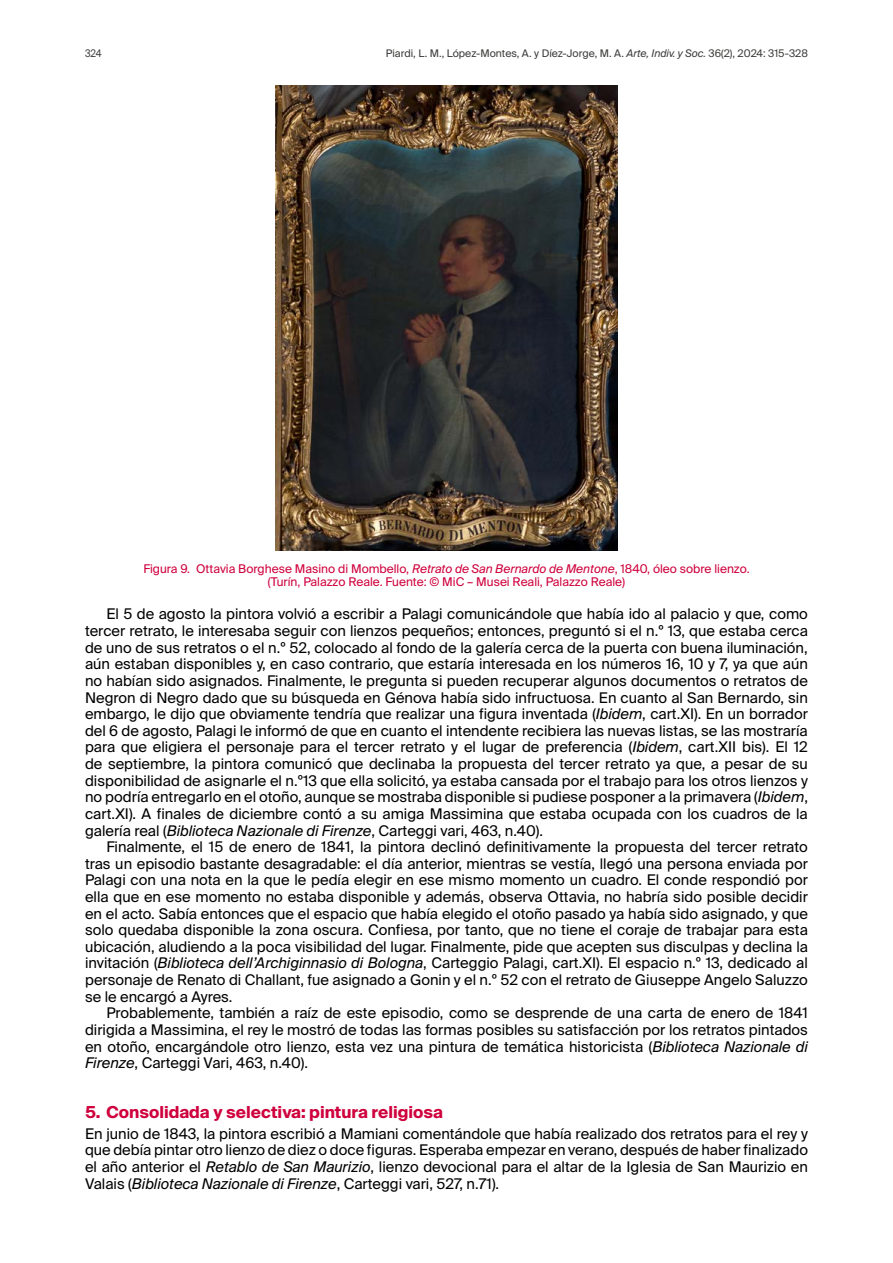
<style>
.page{position:relative;width:893px;height:1263px;background:#fff}
.page>*{position:absolute;margin:0;border:0;box-sizing:border-box;transform-origin:0 0}
.Epigrafe_1_Nivel_ES{font:700 16.5px "Suisse Intl";color:#cf003d}
.Normal_1er_parr{font:14.7px/16.6px "Suisse Intl";color:#000;text-align:justify}
.Título_elemento{font:12px/13.6px "Suisse Intl";color:#cf003d;text-align:center}
.t1{font:10.5px "Suisse Intl";color:#3c3c3b}
.t2{font:10.5px "Suisse Intl";color:#3c3c3b;scale:.9 1}
.s1{font-style:italic}
</style>
<div class="page">
<img style="left:276px;top:85px;width:341px;height:466px">
<p class="t2" style="left:85px;top:47px;width:20px">324</p>
<p class="t1" style="left:386px;top:47px;width:424px">Piardi, L. M., López-Montes, A. y Díez-Jorge, M. A. <span class="s1">Arte, Indiv. y Soc.</span> 36(2), 2024: 315-328</p>
<p class="Título_elemento" style="left:143px;top:562px;width:608px">Figura 9. Ottavia Borghese Masino di Mombello, <span class="s1">Retrato de San Bernardo de Mentone</span>, 1840, óleo sobre lienzo. (Turín, Palazzo Reale. Fuente: © MiC – Musei Reali, Palazzo Reale)</p>
<p class="Normal_1er_parr" style="left:85px;top:606px;width:724px;text-indent:21px">El 5 de agosto la pintora volvió a escribir a Palagi comunicándole que había ido al palacio y que, como tercer retrato, le interesaba seguir con lienzos pequeños; entonces, preguntó si el n.º 13, que estaba cerca de uno de sus retratos o el n.º 52, colocado al fondo de la galería cerca de la puerta con buena iluminación, aún estaban disponibles y, en caso contrario, que estaría interesada en los números 16, 10 y 7, ya que aún no habían sido asignados. Finalmente, le pregunta si pueden recuperar algunos documentos o retratos de Negron di Negro dado que su búsqueda en Génova había sido infructuosa. En cuanto al San Bernardo, sin embargo, le dijo que obviamente tendría que realizar una figura inventada (<span class="s1">Ibidem</span>, cart.XI). En un borrador del 6 de agosto, Palagi le informó de que en cuanto el intendente recibiera las nuevas listas, se las mostraría para que eligiera el personaje para el tercer retrato y el lugar de preferencia (<span class="s1">Ibidem</span>, cart.XII bis). El 12 de septiembre, la pintora comunicó que declinaba la propuesta del tercer retrato ya que, a pesar de su disponibilidad de asignarle el n.º13 que ella solicitó, ya estaba cansada por el trabajo para los otros lienzos y no podría entregarlo en el otoño, aunque se mostraba disponible si pudiese posponer a la primavera (<span class="s1">Ibidem</span>, cart.XI). A finales de diciembre contó a su amiga Massimina que estaba ocupada con los cuadros de la galería real (<span class="s1">Biblioteca Nazionale di Firenze</span>, Carteggi vari, 463, n.40).</p>
<p class="Normal_1er_parr" style="left:85px;top:839px;width:724px;text-indent:21px">Finalmente, el 15 de enero de 1841, la pintora declinó definitivamente la propuesta del tercer retrato tras un episodio bastante desagradable: el día anterior, mientras se vestía, llegó una persona enviada por Palagi con una nota en la que le pedía elegir en ese mismo momento un cuadro. El conde respondió por ella que en ese momento no estaba disponible y además, observa Ottavia, no habría sido posible decidir en el acto. Sabía entonces que el espacio que había elegido el otoño pasado ya había sido asignado, y que solo quedaba disponible la zona oscura. Confiesa, por tanto, que no tiene el coraje de trabajar para esta ubicación, aludiendo a la poca visibilidad del lugar. Finalmente, pide que acepten sus disculpas y declina la invitación (<span class="s1">Biblioteca dell’Archiginnasio di Bologna</span>, Carteggio Palagi, cart.XI). El espacio n.º 13, dedicado al personaje de Renato di Challant, fue asignado a Gonin y el n.º 52 con el retrato de Giuseppe Angelo Saluzzo se le encargó a Ayres.</p>
<p class="Normal_1er_parr" style="left:85px;top:1005px;width:724px;text-indent:21px">Probablemente, también a raíz de este episodio, como se desprende de una carta de enero de 1841 dirigida a Massimina, el rey le mostró de todas las formas posibles su satisfacción por los retratos pintados en otoño, encargándole otro lienzo, esta vez una pintura de temática historicista (<span class="s1">Biblioteca Nazionale di Firenze</span>, Carteggi Vari, 463, n.40).</p>
<p class="Epigrafe_1_Nivel_ES" style="left:85px;top:1102px;width:359px">5. Consolidada y selectiva: pintura religiosa</p>
<p class="Normal_1er_parr" style="left:85px;top:1125px;width:724px">En junio de 1843, la pintora escribió a Mamiani comentándole que había realizado dos retratos para el rey y que debía pintar otro lienzo de diez o doce figuras. Esperaba empezar en verano, después de haber finalizado el año anterior el <span class="s1">Retablo de San Maurizio</span>, lienzo devocional para el altar de la Iglesia de San Maurizio en Valais (<span class="s1">Biblioteca Nazionale di Firenze</span>, Carteggi vari, 527, n.71).</p>
</div>
